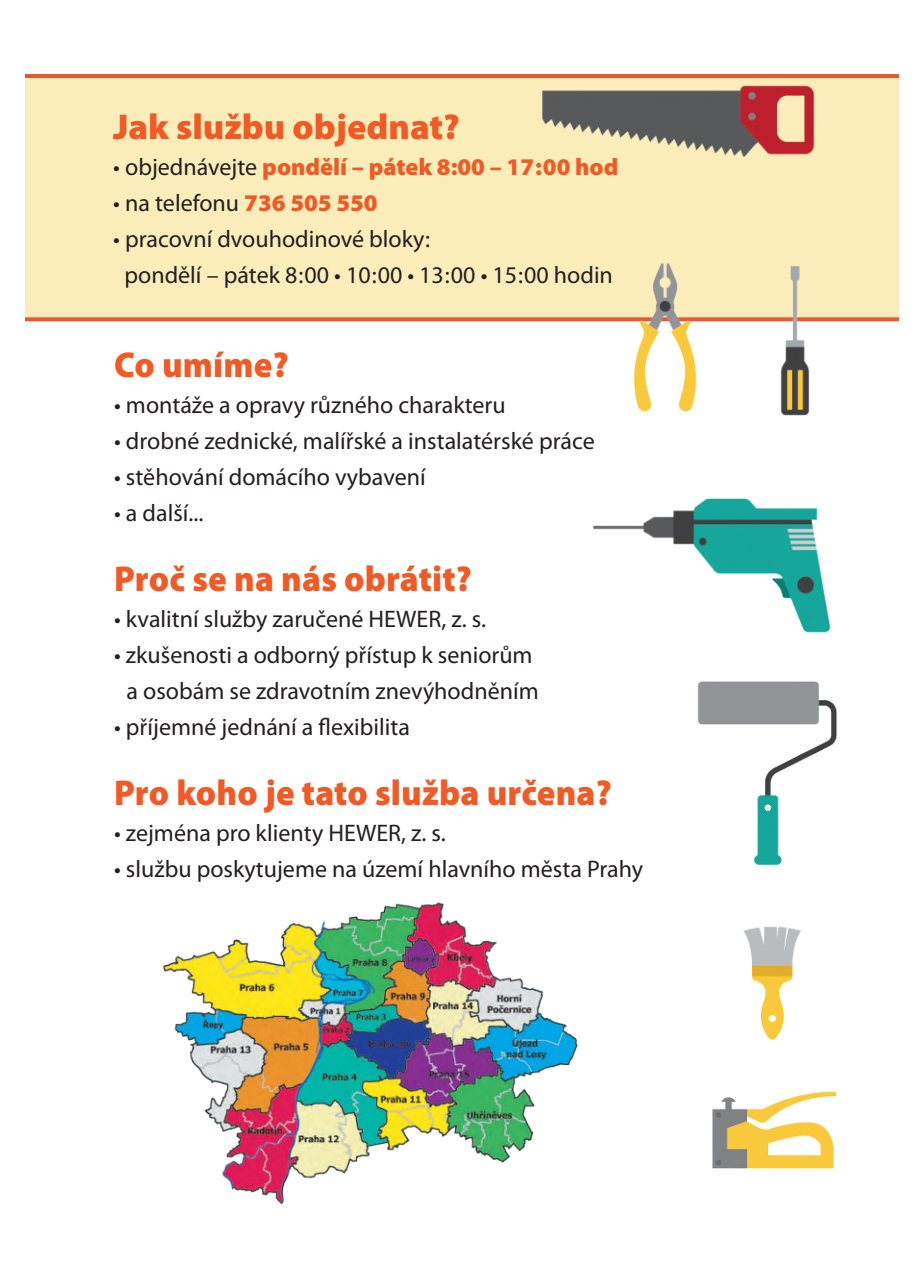
<style>
.page{position:relative;width:924px;height:1275px;background:#fff}
.page>*{position:absolute;margin:0;border:0;box-sizing:border-box;transform-origin:0 0}
.t1{font:900 36px "Myriad Pro";color:#f15a24;scale:.96 1}
.t2{font:900 36px "Myriad Pro";color:#f15a24}
.t3{font:24px/36px "Myriad Pro";color:#231f20;text-align:center}
.t4{font:900 24px "Myriad Pro";color:#f15a24}
.s1{font-weight:400;color:#231f20}
.s2{font-weight:900;color:#f15a24}
</style>
<div class="page">
<div style="left:25px;top:74px;width:873px;height:247px;background:#faedba"></div>
<img style="left:163px;top:902px;width:415px;height:303px">
<img style="left:525px;top:74px;width:301px;height:91px">
<img style="left:602px;top:245px;width:296px;height:171px">
<img style="left:592px;top:498px;width:238px;height:135px">
<img style="left:697px;top:681px;width:140px;height:184px">
<img style="left:712px;top:1091px;width:125px;height:78px">
<img style="left:743px;top:926px;width:58px;height:115px">
<p class="t2" style="left:113px;top:103px;width:348px">Jak službu objednat?</p>
<p class="t4" style="left:113px;top:151px;width:506px"><span class="s1">• objednávejte</span> pondělí – pátek 8:00 – 17:00 hod</p>
<p class="t3" style="left:113px;top:185px;width:266px">• na telefonu <span class="s2">736 505 550</span></p>
<p class="t3" style="left:124px;top:221px;width:489px;text-align:left;text-indent:-11px">• pracovní dvouhodinové bloky:<br>pondělí – pátek 8:00 • 10:00 • 13:00 • 15:00 hodin</p>
<p class="t1" style="left:114px;top:341px;width:183px">Co umíme?</p>
<p class="t3" style="left:114px;top:387px;width:393px">• montáže a opravy různého charakteru</p>
<p class="t3" style="left:114px;top:423px;width:482px">• drobné zednické, malířské a instalatérské práce</p>
<p class="t3" style="left:114px;top:459px;width:313px">• stěhování domácího vybavení</p>
<p class="t3" style="left:114px;top:495px;width:91px">• a další...</p>
<p class="t1" style="left:114px;top:555px;width:374px">Proč se na nás obrátit?</p>
<p class="t3" style="left:114px;top:601px;width:373px">• kvalitní služby zaručené HEWER, z. s.</p>
<p class="t3" style="left:114px;top:637px;width:426px">• zkušenosti a odborný přístup k seniorům a osobám se zdravotním znevýhodněním</p>
<p class="t3" style="left:114px;top:709px;width:297px">• příjemné jednání a flexibilita</p>
<p class="t1" style="left:114px;top:769px;width:519px">Pro koho je tato služba určena?</p>
<p class="t3" style="left:114px;top:815px;width:333px">• zejména pro klienty HEWER, z. s.</p>
<p class="t3" style="left:114px;top:851px;width:530px">• službu poskytujeme na území hlavního města Prahy</p>
</div>
